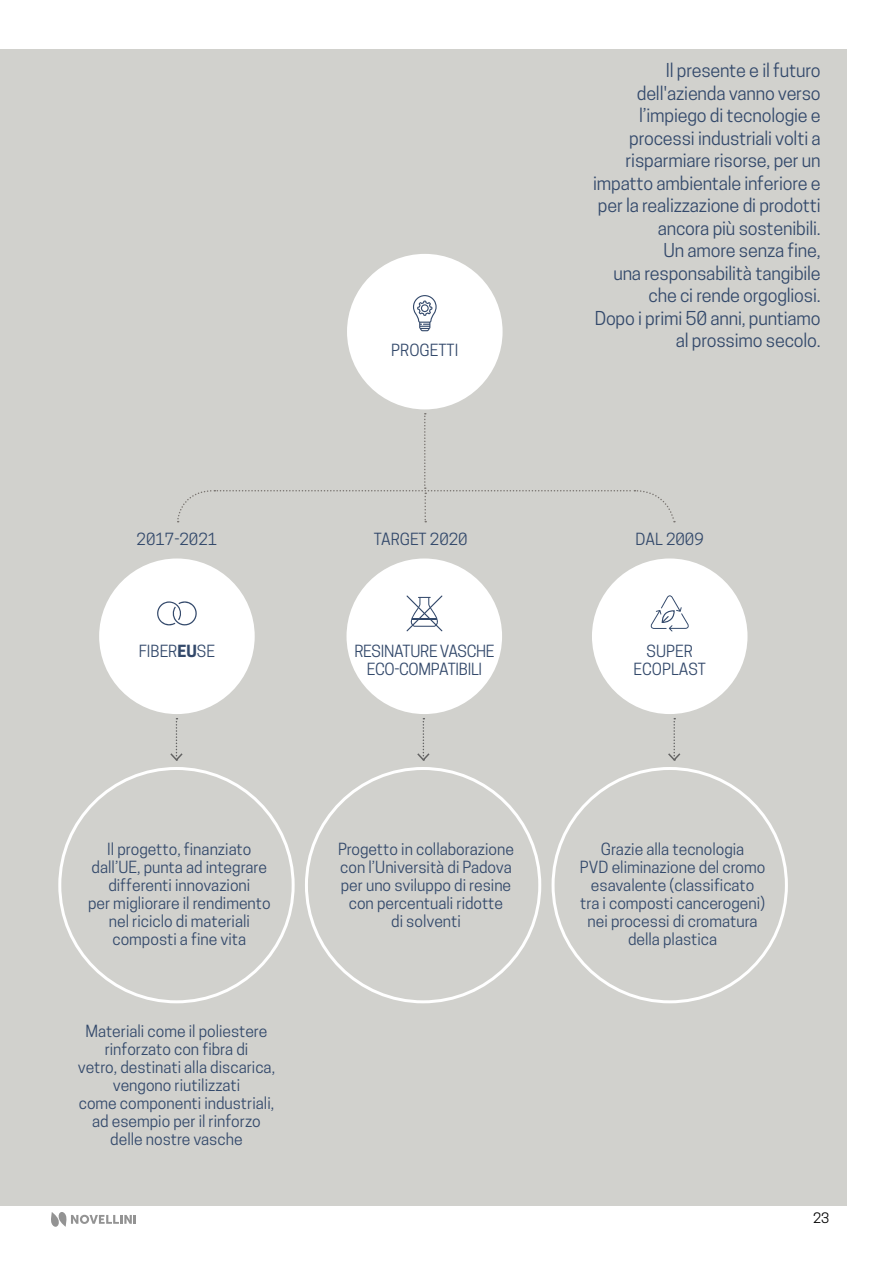
<style>
.page{position:relative;width:893px;height:1263px;background:#fff}
.page>*{position:absolute;margin:0;border:0;box-sizing:border-box;transform-origin:0 0}
.t1{font:18px/22.5px "Novellini";letter-spacing:-.01em;color:#33496b;text-align:right}
.t2{font:15.75px/18px "Novellini";color:#33496b;text-align:center}
.t3{font:15.75px/18px "Novellini";letter-spacing:-.02em;color:#33496b;text-align:center}
.t4{font:13.5px "Novellini";color:#000}
.s1{font-weight:700}
</style>
<div class="page">
<div style="left:0;top:49px;width:847px;height:1156px;background:#d1d1cd"></div>
<div style="left:347px;top:254px;width:156px;height:155px;background:#fff;border-radius:50%"></div>
<div style="left:99px;top:558px;width:156px;height:156px;background:#fff;border-radius:50%"></div>
<div style="left:592px;top:558px;width:155px;height:156px;background:#fff;border-radius:50%"></div>
<div style="left:347px;top:558px;width:155px;height:156px;background:#fff;border-radius:50%"></div>
<svg style="left:177px;top:413px;width:498px;height:109px"></svg>
<svg style="left:417px;top:718px;width:13px;height:43px"></svg>
<svg style="left:170px;top:718px;width:13px;height:43px"></svg>
<svg style="left:668px;top:718px;width:13px;height:43px"></svg>
<svg style="left:413px;top:295px;width:24px;height:36px"></svg>
<svg style="left:406px;top:595px;width:36px;height:36px"></svg>
<svg style="left:157px;top:601px;width:40px;height:25px"></svg>
<svg style="left:650px;top:595px;width:39px;height:36px"></svg>
<svg style="left:51px;top:1212px;width:85px;height:15px"></svg>
<p class="t2" style="left:391px;top:341px;width:68px">PROGETTI</p>
<p class="t1" style="left:593px;top:59px;width:229px">Il presente e il futuro dell'azienda vanno verso l’impiego di tecnologie e processi industriali volti a risparmiare risorse, per un impatto ambientale inferiore e per la realizzazione di prodotti ancora più sostenibili.<br>Un amore senza fine,<br>una responsabilità tangibile che ci rende orgogliosi.<br>Dopo i primi 50 anni, puntiamo al prossimo secolo.</p>
<p class="t2" style="left:137px;top:530px;width:82px">2017-2021</p>
<p class="t2" style="left:374px;top:530px;width:95px">TARGET 2020</p>
<p class="t2" style="left:636px;top:530px;width:70px">DAL 2009</p>
<p class="t2" style="left:139px;top:642px;width:78px">FIBER<span class="s1">EU</span>SE</p>
<p class="t3" style="left:354px;top:642px;width:142px">RESINATURE VASCHE<br>ECO-COMPATIBILI</p>
<p class="t2" style="left:633px;top:642px;width:74px">SUPER<br>ECOPLAST</p>
<p class="t2" style="left:88px;top:840px;width:184px">Il progetto, finanziato dall’UE, punta ad integrare differenti innovazioni<br>per migliorare il rendimento nel riciclo di materiali composti a fine vita</p>
<p class="t2" style="left:338px;top:840px;width:177px">Progetto in collaborazione con l’Università di Padova per uno sviluppo di resine con percentuali ridotte<br>di solventi</p>
<p class="t2" style="left:580px;top:840px;width:187px">Grazie alla tecnologia<br>PVD eliminazione del cromo esavalente (classificato tra i composti cancerogeni) nei processi di cromatura della plastica</p>
<p class="t2" style="left:78px;top:1022px;width:199px">Materiali come il poliestere rinforzato con fibra di<br>vetro, destinati alla discarica, vengono riutilizzati<br>come componenti industriali, ad esempio per il rinforzo delle nostre vasche</p>
<p class="t4" style="left:813px;top:1210px;width:18px">23</p>
</div>
